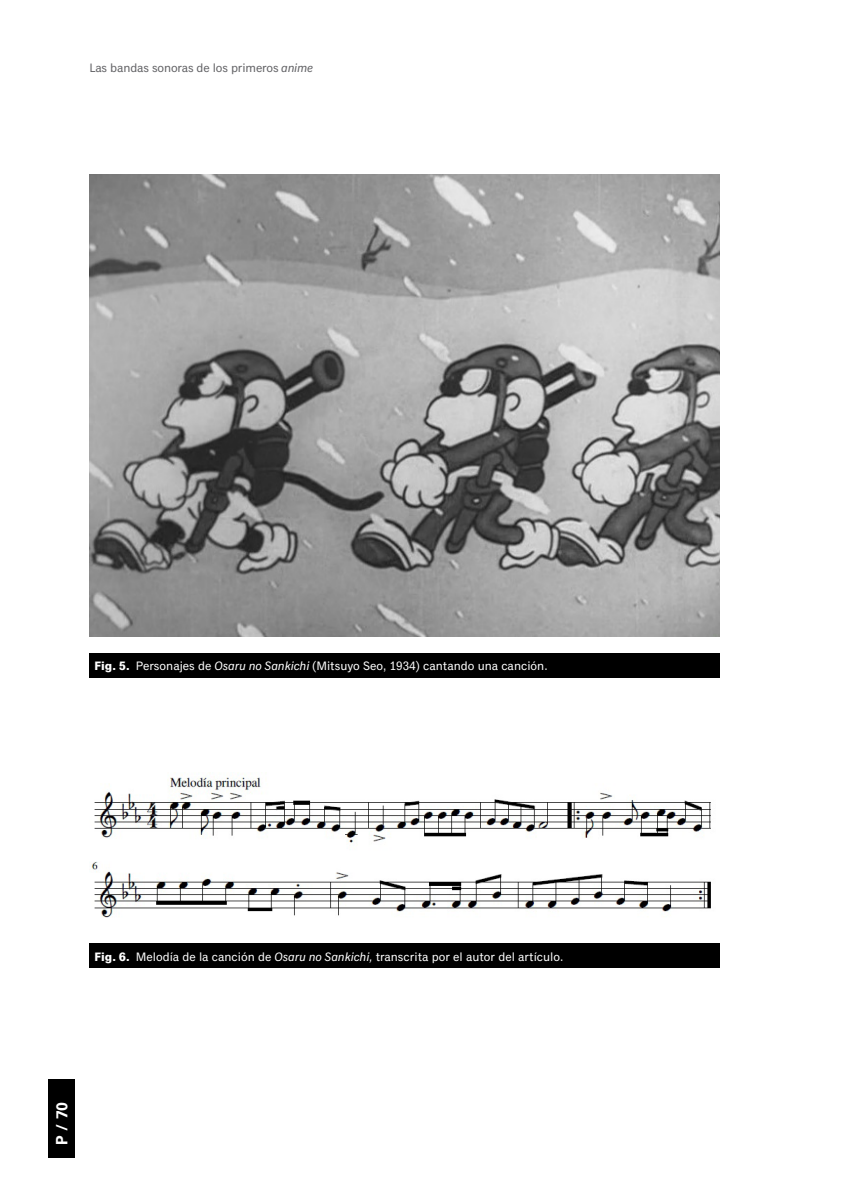
<style>
.page{position:relative;width:844px;height:1191px;background:#fff}
.page>*{position:absolute;margin:0;border:0;box-sizing:border-box;transform-origin:0 0}
.t1{font:700 15.75px "Univers LT Std";color:#fff}
.t2{font:12.25px "Classic Grotesque Pro";color:#fff}
.t3{font:12.25px "Classic Grotesque Pro";letter-spacing:-.01em;color:#636366}
.s1{font-style:italic}
.s2{font-weight:700}
</style>
<div class="page">
<div style="left:49px;top:1079px;width:26px;height:78px;background:#000"></div>
<img style="left:89px;top:174px;width:630px;height:462px">
<img style="left:91px;top:776px;width:620px;height:142px">
<div style="left:89px;top:653px;width:630px;height:24px;background:#000"></div>
<div style="left:89px;top:943px;width:630px;height:25px;background:#000"></div>
<p class="t3" style="left:89px;top:61px;width:225px">Las bandas sonoras de los primeros <span class="s1">anime</span></p>
<p class="t2" style="left:94px;top:659px;width:454px"><span class="s2">Fig. 5.</span> Personajes de <span class="s1">Osaru no Sankichi</span> (Mitsuyo Seo, 1934) cantando una canción.</p>
<p class="t2" style="left:94px;top:949px;width:470px"><span class="s2">Fig. 6.</span> Melodía de la canción de <span class="s1">Osaru no Sankichi,</span> transcrita por el autor del artículo.</p>
<p class="t1" style="left:53px;top:1144px;width:44px;rotate:-90deg">P / 70</p>
</div>
